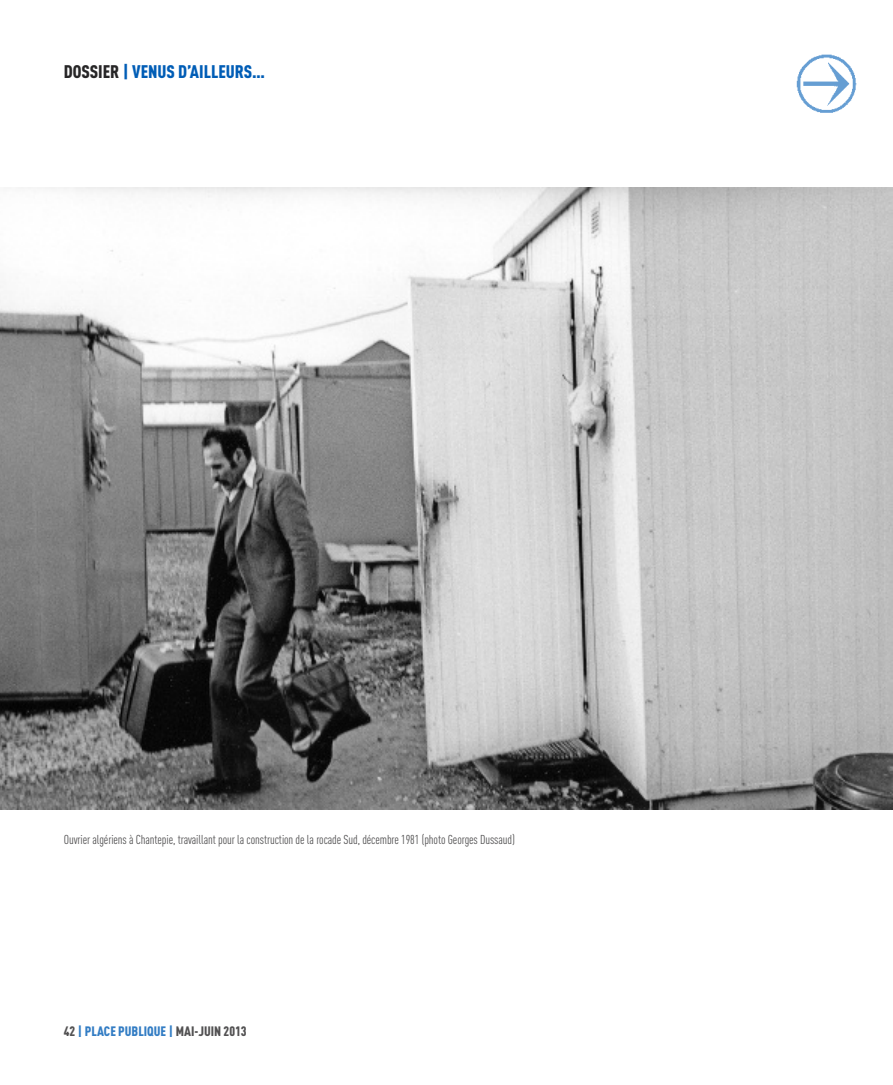
<style>
.page{position:relative;width:893px;height:1085px;background:#fff}
.page>*{position:absolute;margin:0;border:0;box-sizing:border-box;transform-origin:0 0}
.t1{font:900 18px "DIN Cond";color:#005db6}
.t2{font:900 13.5px "DIN Cond";color:#337dc4}
.t3{font:12.75px "DIN Cond";letter-spacing:-.01em;color:#525152}
.s1{color:#272627}
.s2{color:#525152}
</style>
<div class="page">
<img style="left:796px;top:54px;width:61px;height:59px">
<img style="left:0;top:187px;width:893px;height:622px">
<h1 class="t1" style="left:64px;top:60px;width:203px"><span class="s1">DOSSIER</span> | VENUS D’AILLEURS…</h1>
<p class="t3" style="left:64px;top:831px;width:453px">Ouvrier algériens à Chantepie, travaillant pour la construction de la rocade Sud, décembre 1981 (photo Georges Dussaud)</p>
<p class="t2" style="left:64px;top:1022px;width:184px"><span class="s2">42</span> | PLACE PUBLIQUE | <span class="s2">MAI-JUIN 2013</span></p>
</div>
